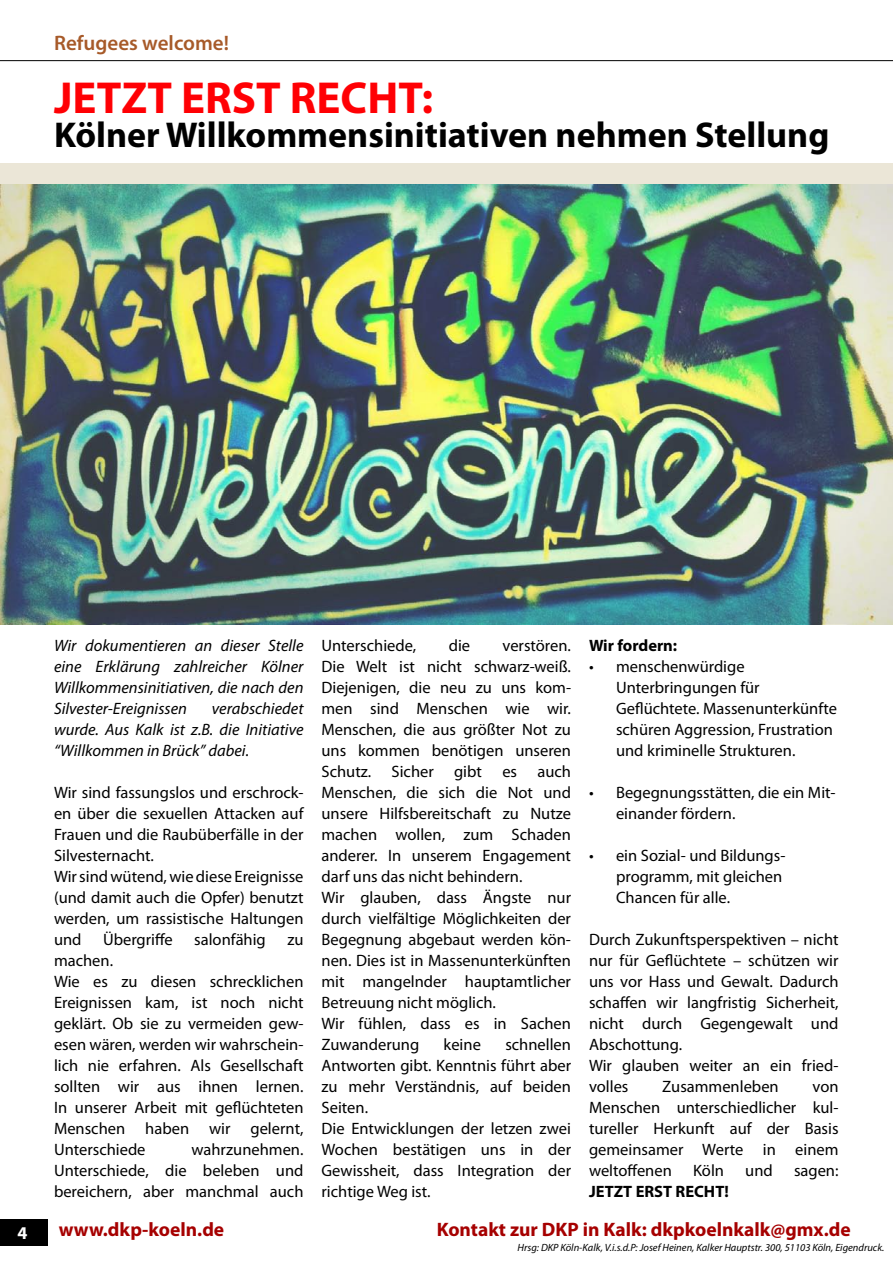
<style>
.page{position:relative;width:893px;height:1263px;background:#fff}
.page>*{position:absolute;margin:0;border:0;box-sizing:border-box;transform-origin:0 0}
.t1{font:700 45px "Myriad Pro";color:#ff0004}
.t2{font:700 36px "Myriad Pro";color:#000}
.t3{font:600 21px "Myriad Pro";color:#a75a29}
.t4{font:700 19.5px "Myriad Pro";color:#a60000}
.t5{font:700 18px "Myriad Pro";color:#fff}
.t6{font:16.5px/21px "Myriad Pro";color:#000}
.t7{font:italic 16.5px/21px "Myriad Pro";color:#000;text-align:justify}
.t8{font:700 16.5px "Myriad Pro";color:#000}
.t9{font:italic 10.5px "Myriad Pro";color:#000}
</style>
<div class="page">
<div style="left:0;top:164px;width:893px;height:460px;background:#ebe6d7"></div>
<img style="left:0;top:185px;width:893px;height:439px">
<svg style="left:0;top:60px;width:893px;height:1px"></svg>
<div style="left:0;top:1219px;width:47px;height:26px;background:#000"></div>
<p class="t3" style="left:54px;top:29px;width:176px">Refugees welcome!</p>
<h1 class="t1" style="left:54px;top:68px;width:381px">JETZT ERST RECHT:</h1>
<h2 class="t2" style="left:54px;top:112px;width:777px">Kölner Willkommensinitiativen nehmen Stellung</h2>
<p class="t7" style="left:54px;top:635px;width:251px">Wir dokumentieren an dieser Stelle eine Erklärung zahlreicher Kölner Willkommensinitiativen, die nach den Silvester-Ereignissen</p>
<p class="t7" style="left:54px;top:698px;width:251px;text-indent:158px">verabschiedet wurde. Aus Kalk ist z.B. die Initiative “Willkommen in Brück” dabei.</p>
<p class="t6" style="left:54px;top:782px;width:251px">Wir sind fassungslos und erschrock&shy;en über die sexuellen Attacken auf<br>Frauen und die Raubüberfälle in der<br>Silvesternacht.<br>Wir sind wütend, wie diese Ereignisse (und damit auch die Opfer) benutzt werden, um rassistische Haltungen und</p>
<p class="t6" style="left:103px;top:929px;width:71px">Übergriffe</p>
<p class="t6" style="left:194px;top:929px;width:73px">salonfähig</p>
<p class="t6" style="left:287px;top:929px;width:18px">zu</p>
<p class="t6" style="left:54px;top:950px;width:251px">machen.<br>Wie es zu diesen schrecklichen<br>Ereignissen kam, ist noch nicht geklärt. Ob sie zu vermeiden gew&shy;esen wären, werden wir wahrschein&shy;lich nie erfahren. Als Gesellschaft sollten wir aus ihnen lernen.<br>In unserer Arbeit mit geflüchteten<br>Menschen haben wir gelernt,<br>Unterschiede</p>
<p class="t6" style="left:54px;top:1139px;width:251px;text-align:justify;text-indent:137px">wahrzunehmen.<br>Unterschiede, die beleben und bereichern, aber manchmal auch</p>
<p class="t6" style="left:321px;top:635px;width:96px">Unterschiede,</p>
<p class="t6" style="left:449px;top:635px;width:23px">die</p>
<p class="t6" style="left:321px;top:635px;width:251px;text-indent:181px">verstören.<br>Die Welt ist nicht schwarz-weiß.<br>Diejenigen, die neu zu uns kom&shy;men sind Menschen wie wir.<br>Menschen, die aus größter Not zu uns kommen benötigen unseren<br>Schutz. Sicher gibt es auch<br>Menschen, die sich die Not und unsere Hilfsbereitschaft zu Nutze machen wollen, zum Schaden anderer. In unserem Engagement darf uns das nicht behindern.<br>Wir glauben, dass Ängste nur durch vielfältige Möglichkeiten der<br>Begegnung abgebaut werden kön&shy;nen. Dies ist in Massenunterkünften mit mangelnder hauptamtlicher<br>Betreuung nicht möglich.<br>Wir fühlen, dass es in Sachen<br>Zuwanderung</p>
<p class="t6" style="left:321px;top:1034px;width:251px;text-indent:184px">schnellen<br>Antworten gibt. Kenntnis führt aber zu mehr Verständnis, auf beiden<br>Seiten.<br>Die Entwicklungen der letzen zwei<br>Wochen bestätigen uns in der<br>Gewissheit, dass Integration der richtige Weg ist.</p>
<p class="t6" style="left:444px;top:1034px;width:39px">keine</p>
<p class="t8" style="left:589px;top:635px;width:90px">Wir fordern:</p>
<p class="t6" style="left:616px;top:656px;width:222px;text-indent:-27px">• menschenwürdige<br>Unterbringungen für<br>Geflüchtete. Massenunterkünfte schüren Aggression, Frustration und kriminelle Strukturen.</p>
<p class="t6" style="left:616px;top:782px;width:221px;text-indent:-27px">• Begegnungsstätten, die ein Mit&shy;einander fördern.</p>
<p class="t6" style="left:616px;top:845px;width:171px;text-indent:-27px">• ein Sozial- und Bildungs&shy;programm, mit gleichen<br>Chancen für alle.</p>
<p class="t6" style="left:589px;top:929px;width:251px">Durch Zukunftsperspektiven – nicht nur für Geflüchtete – schützen wir uns vor Hass und Gewalt. Dadurch schaffen wir langfristig Sicherheit, nicht durch Gegengewalt und<br>Abschottung.<br>Wir glauben weiter an ein fried&shy;volles</p>
<p class="t6" style="left:662px;top:1076px;width:118px">Zusammenleben</p>
<p class="t6" style="left:589px;top:1076px;width:251px;text-align:justify;text-indent:224px">von Menschen unterschiedlicher kul&shy;tureller Herkunft auf der Basis gemeinsamer Werte in einem weltoffenen</p>
<p class="t6" style="left:693px;top:1160px;width:33px">Köln</p>
<p class="t6" style="left:745px;top:1160px;width:29px">und</p>
<p class="t6" style="left:794px;top:1160px;width:46px">sagen:</p>
<p class="t8" style="left:589px;top:1181px;width:141px">JETZT ERST RECHT!</p>
<p class="t5" style="left:18px;top:1221px;width:11px">4</p>
<p class="t4" style="left:59px;top:1217px;width:167px">www.dkp-koeln.de</p>
<p class="t4" style="left:437px;top:1217px;width:415px">Kontakt zur DKP in Kalk: dkpkoelnkalk@gmx.de</p>
<p class="t9" style="left:518px;top:1241px;width:368px">Hrsg: DKP Köln-Kalk, V.i.s.d.P: Josef Heinen, Kalker Hauptstr. 300, 51103 Köln, Eigendruck.</p>
</div>
